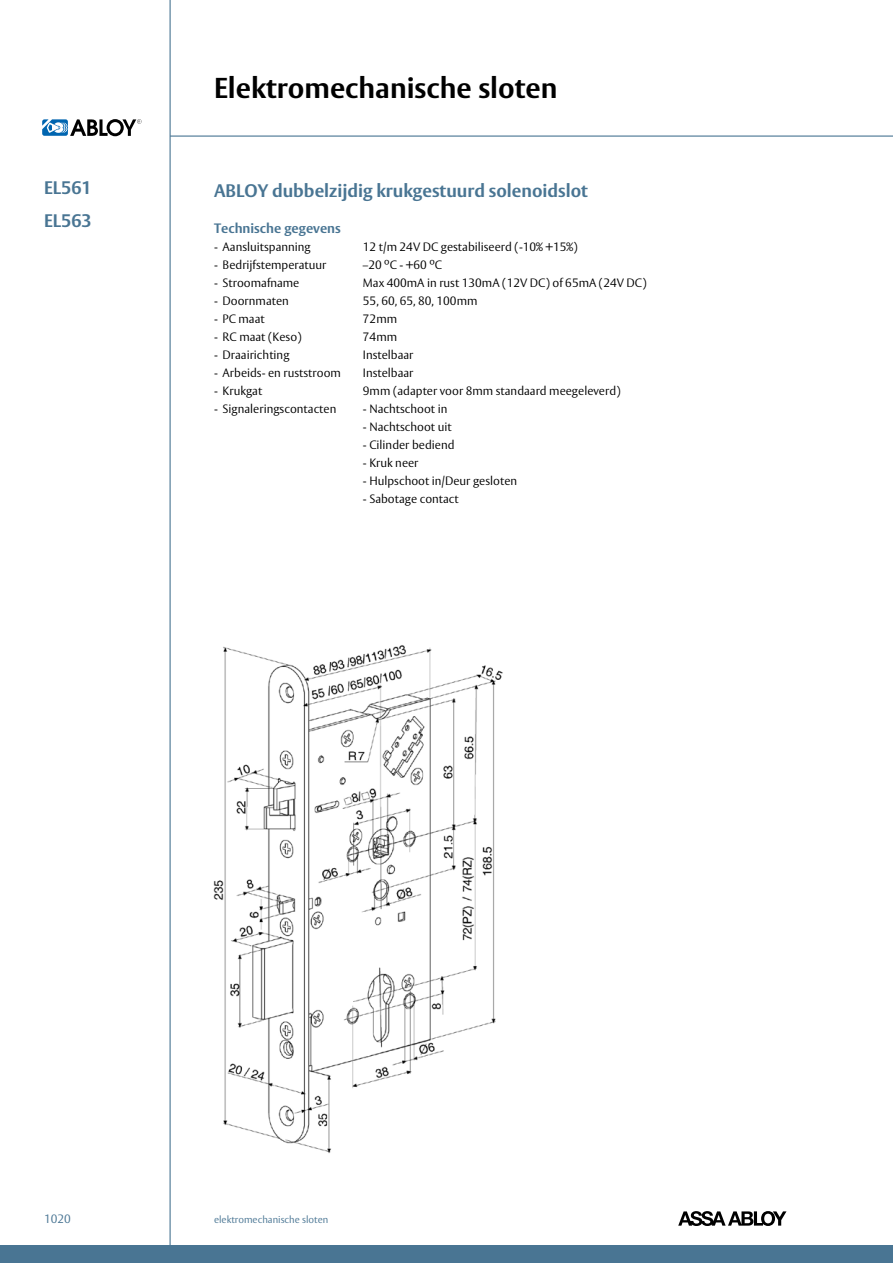
<style>
.page{position:relative;width:893px;height:1263px;background:#fff}
.page>*{position:absolute;margin:0;border:0;box-sizing:border-box;transform-origin:0 0}
.t1{font:700 28.5px "ASSA Vesta";color:#000}
.t2{font:700 18px/33px "ASSA Vesta";color:#497593}
.t3{font:700 13.5px "ASSA Vesta";color:#497593}
.t4{font:300 12px "ASSA Vesta";color:#000}
.t5{font:300 12px "ASSA Vesta";color:#497593}
.t6{font:300 9.9px "ASSA Vesta";color:#497593}
</style>
<div class="page">
<svg style="left:678px;top:1211px;width:108px;height:15px"></svg>
<svg style="left:42px;top:119px;width:99px;height:17px"></svg>
<hr style="left:170px;top:136px;width:723px;height:1px;background:#497593">
<div style="left:0;top:1246px;width:893px;height:17px;background:#497593"></div>
<hr style="left:170px;top:0;width:1px;height:1263px;background:#497593">
<img style="left:213px;top:645px;width:290px;height:508px">
<h1 class="t1" style="left:214px;top:70px;width:345px">Elektromechanische sloten</h1>
<h2 class="t2" style="left:44px;top:172px;width:49px">EL561<br>EL563</h2>
<h2 class="t2" style="left:214px;top:174px;width:375px">ABLOY dubbelzijdig krukgestuurd solenoidslot</h2>
<p class="t3" style="left:214px;top:220px;width:128px">Technische gegevens</p>
<p class="t4" style="left:214px;top:239px;width:98px">- Aansluitspanning</p>
<p class="t4" style="left:363px;top:239px;width:216px">12 t/m 24V DC gestabiliseerd (-10% +15%)</p>
<p class="t4" style="left:214px;top:257px;width:114px">- Bedrijfstemperatuur</p>
<p class="t4" style="left:363px;top:257px;width:81px">–20 ºC - +60 ºC</p>
<p class="t4" style="left:214px;top:275px;width:87px">- Stroomafname</p>
<p class="t4" style="left:363px;top:275px;width:285px">Max 400mA in rust 130mA (12V DC) of 65mA (24V DC)</p>
<p class="t4" style="left:214px;top:293px;width:76px">- Doornmaten</p>
<p class="t4" style="left:363px;top:293px;width:116px">55, 60, 65, 80, 100mm</p>
<p class="t4" style="left:214px;top:311px;width:52px">- PC maat</p>
<p class="t4" style="left:363px;top:311px;width:36px">72mm</p>
<p class="t4" style="left:214px;top:329px;width:89px">- RC maat (Keso)</p>
<p class="t4" style="left:363px;top:329px;width:36px">74mm</p>
<p class="t4" style="left:214px;top:347px;width:77px">- Draairichting</p>
<p class="t4" style="left:363px;top:347px;width:52px">Instelbaar</p>
<p class="t4" style="left:214px;top:365px;width:128px">- Arbeids- en ruststroom</p>
<p class="t4" style="left:363px;top:365px;width:52px">Instelbaar</p>
<p class="t4" style="left:214px;top:383px;width:50px">- Krukgat</p>
<p class="t4" style="left:363px;top:383px;width:259px">9mm (adapter voor 8mm standaard meegeleverd)</p>
<p class="t4" style="left:214px;top:401px;width:124px">- Signaleringscontacten</p>
<p class="t4" style="left:363px;top:401px;width:86px">- Nachtschoot in</p>
<p class="t4" style="left:363px;top:419px;width:90px">- Nachtschoot uit</p>
<p class="t4" style="left:363px;top:437px;width:93px">- Cilinder bediend</p>
<p class="t4" style="left:363px;top:455px;width:57px">- Kruk neer</p>
<p class="t4" style="left:363px;top:473px;width:156px">- Hulpschoot in/Deur gesloten</p>
<p class="t4" style="left:363px;top:491px;width:97px">- Sabotage contact</p>
<p class="t5" style="left:44px;top:1211px;width:28px">1020</p>
<p class="t6" style="left:214px;top:1213px;width:116px">elektromechanische sloten</p>
</div>
